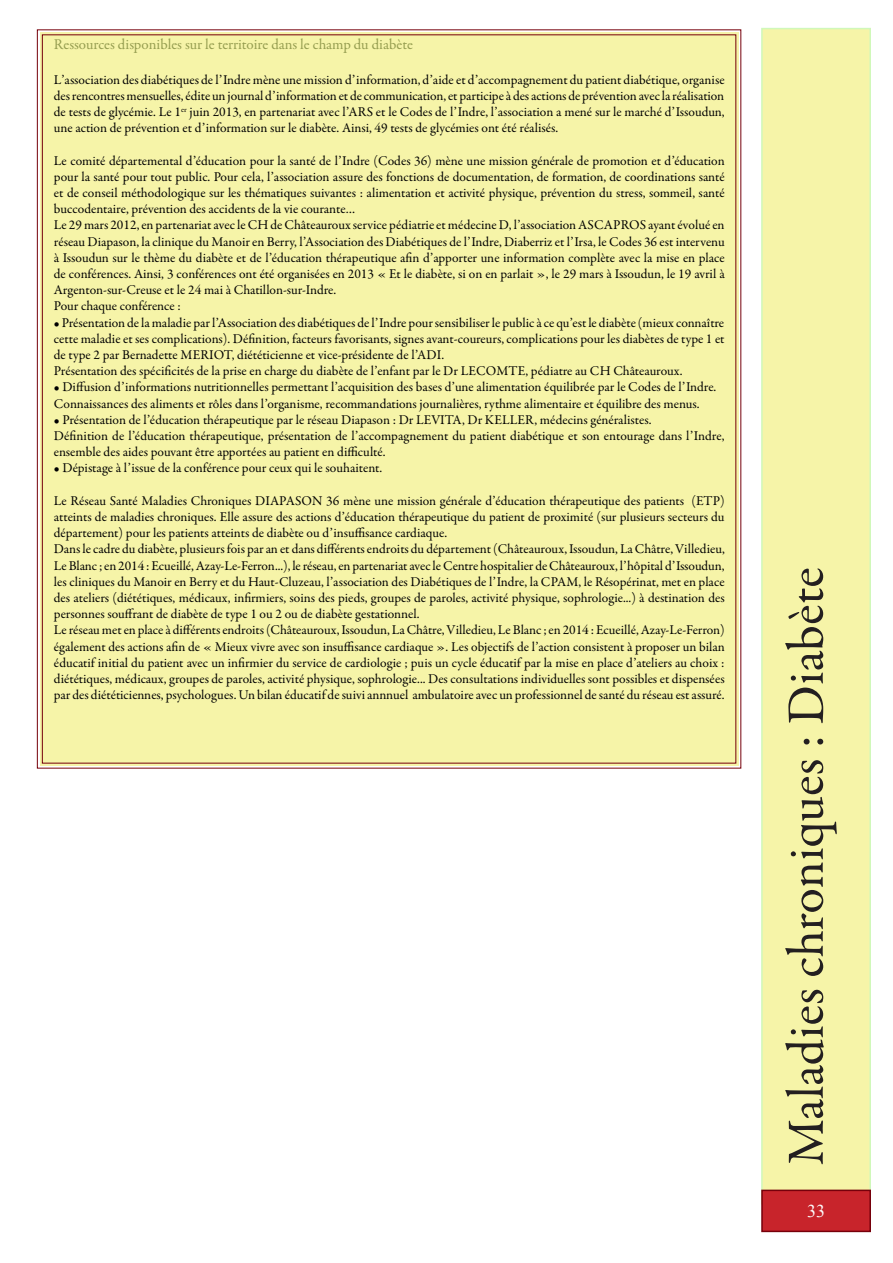
<style>
.page{position:relative;width:893px;height:1263px;background:#fff}
.page>*{position:absolute;margin:0;border:0;box-sizing:border-box;transform-origin:0 0}
.t1{font:52.5px "Garamond Premr Pro";color:#231f20}
.t2{font:18px "Times New Roman";color:#fcfcfc}
.t3{font:15px "Garamond Premr Pro";color:#959d50}
.t4{font:13.5px/16.2px "Garamond Premr Pro";color:#000;text-align:justify}
</style>
<div class="page">
<div style="left:761px;top:28px;width:110px;height:1176px;background:#f6f4a8;border:2px solid #d0f8ba"></div>
<div style="left:762px;top:1190px;width:108px;height:41px;background:#c8242b"></div>
<div style="left:761px;top:1189px;width:110px;height:43px;border:2px solid #76000b"></div>
<div style="left:36px;top:29px;width:706px;height:740px;background:#f6f4a8"></div>
<p class="t3" style="left:54px;top:36px;width:361px">Ressources disponibles sur le territoire dans le champ du diabète</p>
<p class="t4" style="left:54px;top:72px;width:672px">L’association des diabétiques de l’Indre mène une mission d’information, d’aide et d’accompagnement du patient diabétique, organise des rencontres mensuelles, édite un journal d’information et de communication, et participe à des actions de prévention avec la réalisation de tests de glycémie. Le 1<sup>er</sup> juin 2013, en partenariat avec l’ARS et le Codes de l’Indre, l’association a mené sur le marché d’Issoudun, une action de prévention et d’information sur le diabète. Ainsi, 49 tests de glycémies ont été réalisés.</p>
<p class="t4" style="left:54px;top:153px;width:672px">Le comité départemental d’éducation pour la santé de l’Indre (Codes 36) mène une mission générale de promotion et d’éducation pour la santé pour tout public. Pour cela, l’association assure des fonctions de documentation, de formation, de coordinations santé et de conseil méthodologique sur les thématiques suivantes : alimentation et activité physique, prévention du stress, sommeil, santé buccodentaire, prévention des accidents de la vie courante…</p>
<p class="t4" style="left:54px;top:217px;width:672px">Le 29 mars 2012, en partenariat avec le CH de Châteauroux service pédiatrie et médecine D, l’association ASCAPROS ayant évolué en réseau Diapason, la clinique du Manoir en Berry, l’Association des Diabétiques de l’Indre, Diaberriz et l’Irsa, le Codes 36 est intervenu à Issoudun sur le thème du diabète et de l’éducation thérapeutique afin d’apporter une information complète avec la mise en place de conférences. Ainsi, 3 conférences ont été organisées en 2013 « Et le diabète, si on en parlait », le 29 mars à Issoudun, le 19 avril à Argenton-sur-Creuse et le 24 mai à Chatillon-sur-Indre.</p>
<p class="t4" style="left:54px;top:298px;width:129px">Pour chaque conférence :</p>
<p class="t4" style="left:54px;top:315px;width:672px">• Présentation de la maladie par l’Association des diabétiques de l’Indre pour sensibiliser le public à ce qu’est le diabète (mieux connaître cette maladie et ses complications). Définition, facteurs favorisants, signes avant-coureurs, complications pour les diabètes de type 1 et de type 2 par Bernadette MERIOT, diététicienne et vice-présidente de l’ADI.</p>
<p class="t4" style="left:54px;top:363px;width:630px">Présentation des spécificités de la prise en charge du diabète de l’enfant par le Dr LECOMTE, pédiatre au CH Châteauroux.</p>
<p class="t4" style="left:54px;top:379px;width:664px">• Diffusion d’informations nutritionnelles permettant l’acquisition des bases d’une alimentation équilibrée par le Codes de l’Indre.</p>
<p class="t4" style="left:54px;top:396px;width:647px">Connaissances des aliments et rôles dans l’organisme, recommandations journalières, rythme alimentaire et équilibre des menus.</p>
<p class="t4" style="left:54px;top:412px;width:599px">• Présentation de l’éducation thérapeutique par le réseau Diapason : Dr LEVITA, Dr KELLER, médecins généralistes.</p>
<p class="t4" style="left:54px;top:428px;width:672px">Définition de l’éducation thérapeutique, présentation de l’accompagnement du patient diabétique et son entourage dans l’Indre, ensemble des aides pouvant être apportées au patient en difficulté.</p>
<p class="t4" style="left:54px;top:460px;width:330px">• Dépistage à l’issue de la conférence pour ceux qui le souhaitent.</p>
<p class="t4" style="left:54px;top:493px;width:672px">Le Réseau Santé Maladies Chroniques DIAPASON 36 mène une mission générale d’éducation thérapeutique des patients (ETP) atteints de maladies chroniques. Elle assure des actions d’éducation thérapeutique du patient de proximité (sur plusieurs secteurs du département) pour les patients atteints de diabète ou d’insuffisance cardiaque.</p>
<p class="t4" style="left:54px;top:541px;width:672px">Dans le cadre du diabète, plusieurs fois par an et dans différents endroits du département (Châteauroux, Issoudun, La Châtre, Villedieu, Le Blanc ; en 2014 : Ecueillé, Azay-Le-Ferron...), le réseau, en partenariat avec le Centre hospitalier de Châteauroux, l’hôpital d’Issoudun, les cliniques du Manoir en Berry et du Haut-Cluzeau, l’association des Diabétiques de l’Indre, la CPAM, le Résopérinat, met en place des ateliers (diététiques, médicaux, infirmiers, soins des pieds, groupes de paroles, activité physique, sophrologie...) à destination des personnes souffrant de diabète de type 1 ou 2 ou de diabète gestationnel.</p>
<p class="t4" style="left:54px;top:622px;width:672px">Le réseau met en place à différents endroits (Châteauroux, Issoudun, La Châtre, Villedieu, Le Blanc ; en 2014 : Ecueillé, Azay-Le-Ferron) également des actions afin de « Mieux vivre avec son insuffisance cardiaque ». Les objectifs de l’action consistent à proposer un bilan éducatif initial du patient avec un infirmier du service de cardiologie ; puis un cycle éducatif par la mise en place d’ateliers au choix : diététiques, médicaux, groupes de paroles, activité physique, sophrologie... Des consultations individuelles sont possibles et dispensées par des diététiciennes, psychologues. Un bilan éducatif de suivi annnuel ambulatoire avec un professionnel de santé du réseau est assuré.</p>
<p class="t1" style="left:774px;top:1165px;width:600px;rotate:-90deg">Maladies chroniques : Diabète</p>
<h2 class="t2" style="left:807px;top:1199px;width:19px">33</h2>
</div>
